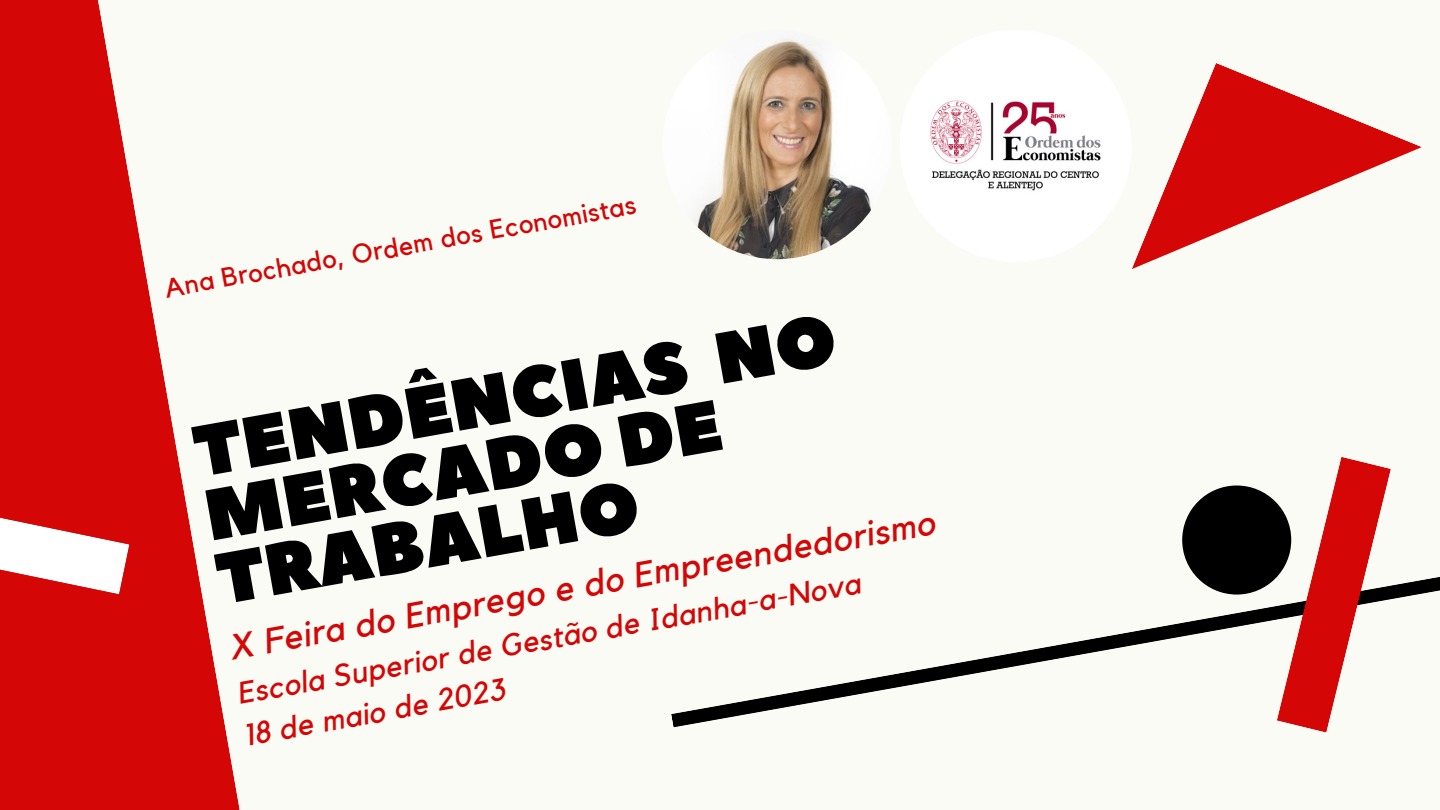
<style>
.page{position:relative;width:1440px;height:810px;background:#fbfbf5}
.page>*{position:absolute;margin:0;border:0;box-sizing:border-box;transform-origin:0 0}
.t1{font:72.1px/64.8px "Peace Sans";color:#000}
.t2{font:italic 35.5px "Kollektif";color:#d40606}
.t3{font:italic 30.5px "Kollektif";color:#d40606}
.t4{font:26.7px "Kollektif";color:#d40606}
</style>
<div class="page">
<svg style="left:0;top:0;width:240px;height:810px;fill:#d40606"></svg>
<svg style="left:671px;top:569px;width:769px;height:158px"></svg>
<svg style="left:1277px;top:457px;width:114px;height:276px"></svg>
<svg style="left:0;top:485px;width:129px;height:109px"></svg>
<svg style="left:1132px;top:63px;width:290px;height:206px"></svg>
<div style="left:1182px;top:485px;width:109px;height:110px;background:#000;border-radius:50%"></div>
<img style="left:900px;top:30px;width:232px;height:232px;border-radius:50%">
<img style="left:662px;top:30px;width:230px;height:229px;border-radius:50%">
<p class="t4" style="left:163px;top:276px;width:480px;rotate:-10deg">Ana Brochado, Ordem dos Economistas</p>
<p class="t1" style="left:189px;top:422px;width:653px;rotate:-10deg">TENDÊNCIAS NO<br>MERCADO DE<br>TRABALHO</p>
<p class="t2" style="left:226px;top:631px;width:718px;rotate:-10deg">X Feira do Emprego e do Empreendedorismo</p>
<p class="t3" style="left:235px;top:679px;width:634px;rotate:-10deg">Escola Superior de Gestão de Idanha-a-Nova</p>
<p class="t3" style="left:242px;top:721px;width:266px;rotate:-10deg">18 de maio de 2023</p>
</div>
